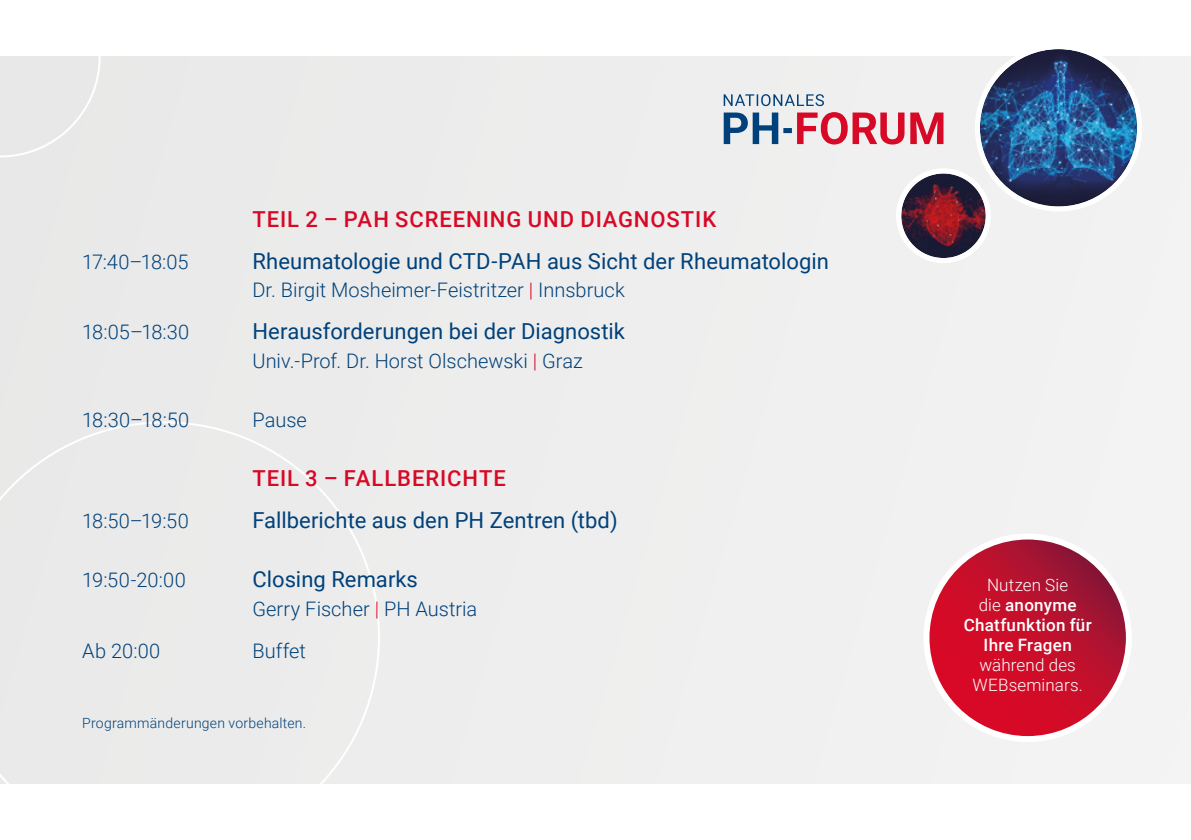
<style>
.page{position:relative;width:1191px;height:840px;background:#fff}
.page>*{position:absolute;margin:0;border:0;box-sizing:border-box;transform-origin:0 0}
.t1{font:22px "Roboto";letter-spacing:.005em;color:#00417b}
.t2{font:500 22px "Roboto";letter-spacing:.045em;color:#d70926}
.t3{font:300 20px "Roboto";color:#00417b}
.t4{font:500 17px/20px "Roboto";letter-spacing:.015em;color:#fff;text-align:center}
.t5{font:300 17px/20px "Roboto";letter-spacing:.01em;color:#fff;text-align:center}
.t6{font:300 14px "Roboto";letter-spacing:.015em;color:#00417b}
.s1{color:#d70926}
.s2{font-weight:300}
</style>
<div class="page">
<div style="left:0;top:57px;width:1191px;height:725px;background:#eee"></div>
<svg style="left:0;top:422px;width:380px;height:362px"></svg>
<svg style="left:723px;top:112px;width:220px;height:32px"></svg>
<svg style="left:723px;top:94px;width:101px;height:12px"></svg>
<svg style="left:0;top:56px;width:100px;height:101px"></svg>
<svg style="left:926px;top:536px;width:202px;height:202px;background:#c31833"></svg>
<div style="left:923px;top:533px;width:208px;height:208px;border:6px solid #fff;border-radius:50%"></div>
<img style="left:980px;top:49px;width:157px;height:157px;border-radius:79px">
<div style="left:975px;top:44px;width:167px;height:167px;border:5px solid #fff;border-radius:50%"></div>
<img style="left:901px;top:173px;width:84px;height:85px;border-radius:42px">
<div style="left:896px;top:168px;width:95px;height:95px;border:5px solid #fff;border-radius:50%"></div>
<p class="t2" style="left:252px;top:204px;width:465px">TEIL 2 – PAH SCREENING UND DIAGNOSTIK</p>
<p class="t3" style="left:82px;top:248px;width:108px">17:40–18:05</p>
<p class="t1" style="left:252px;top:246px;width:578px">Rheumatologie und CTD-PAH aus Sicht der Rheumatologin</p>
<p class="t3" style="left:252px;top:276px;width:374px">Dr. Birgit Mosheimer-Feistritzer <span class="s1">|</span> Innsbruck</p>
<p class="t3" style="left:82px;top:318px;width:109px">18:05–18:30</p>
<p class="t1" style="left:252px;top:316px;width:374px">Herausforderungen bei der Diagnostik</p>
<p class="t3" style="left:252px;top:346px;width:332px">Univ.-Prof. Dr. Horst Olschewski <span class="s1">|</span> Graz</p>
<p class="t3" style="left:82px;top:405px;width:108px">18:30–18:50</p>
<p class="t3" style="left:252px;top:405px;width:56px">Pause</p>
<p class="t2" style="left:252px;top:462px;width:255px">TEIL 3 – FALLBERICHTE</p>
<p class="t3" style="left:82px;top:507px;width:108px">18:50–19:50</p>
<p class="t1" style="left:252px;top:504px;width:367px">Fallberichte aus den PH Zentren (tbd)</p>
<p class="t3" style="left:82px;top:566px;width:105px">19:50-20:00</p>
<p class="t1" style="left:252px;top:564px;width:167px">Closing Remarks</p>
<p class="t3" style="left:252px;top:594px;width:226px">Gerry Fischer <span class="s1">|</span> PH Austria</p>
<p class="t3" style="left:82px;top:636px;width:80px">Ab 20:00</p>
<p class="t3" style="left:252px;top:636px;width:55px">Buffet</p>
<p class="t6" style="left:82px;top:712px;width:225px">Programmänderungen vorbehalten.</p>
<p class="t4" style="left:963px;top:574px;width:129px"><span class="s2">Nutzen Sie<br>die</span> anonyme<br>Chatfunktion für<br>Ihre Fragen</p>
<p class="t5" style="left:972px;top:654px;width:112px">während des<br>WEBseminars.</p>
</div>
